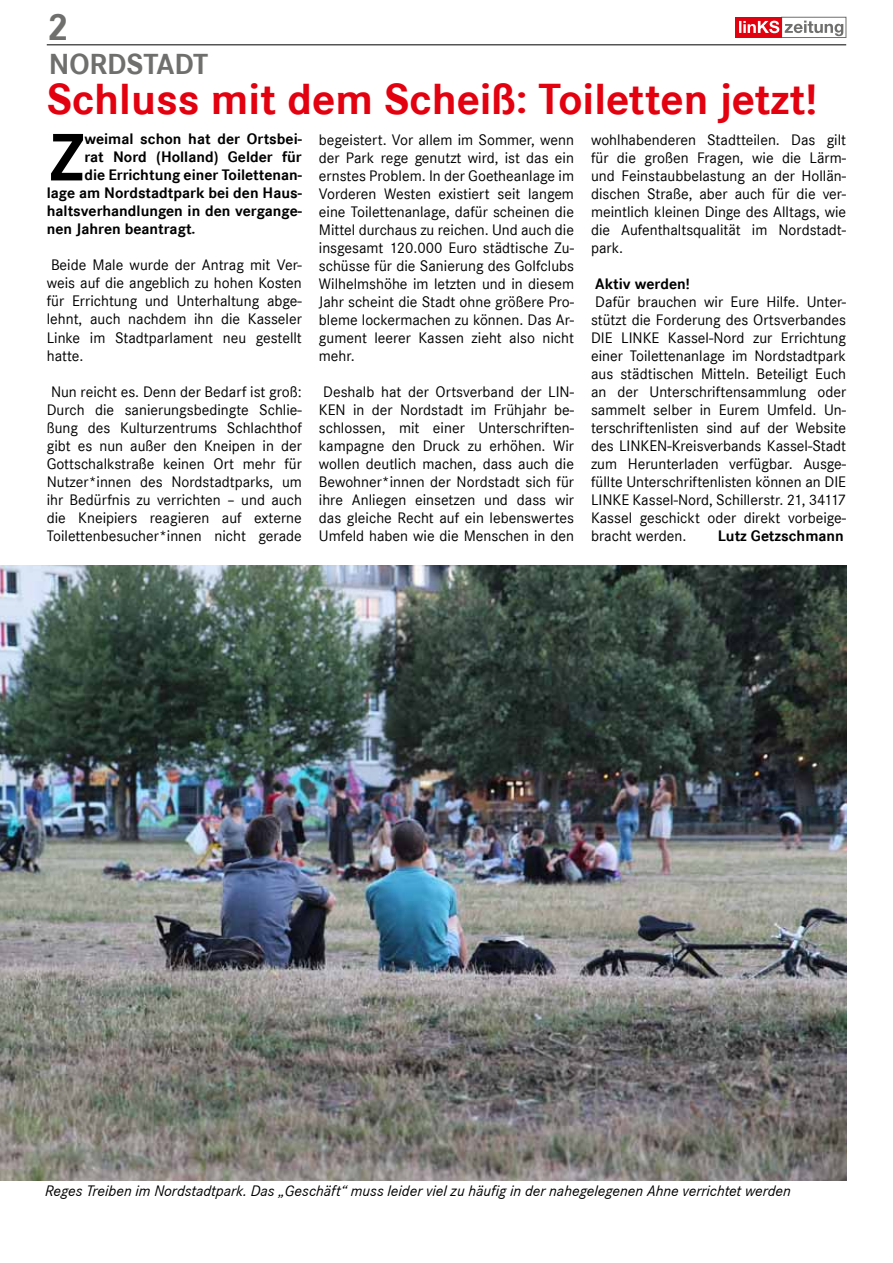
<style>
.page{position:relative;width:893px;height:1263px;background:#fff}
.page>*{position:absolute;margin:0;border:0;box-sizing:border-box;transform-origin:0 0}
.t1{font:700 69.75px "Corporate S";color:#000}
.t2{font:700 45px "Corporate S";color:#e3000f}
.t3{font:700 39px "Corporate S";color:#6f6f6e}
.t4{font:700 30px "Corporate S";letter-spacing:-.005em;color:#6f6f6e}
.t5{font:15.75px/18px "Corporate S";color:#000;text-align:justify}
.t6{font:700 15.75px "Corporate S";color:#000}
.t7{font:italic 15.75px "Corporate S";color:#000}
</style>
<div class="page">
<hr style="left:47px;top:45px;width:799px;height:1px;background:#000">
<div style="left:781px;top:17px;width:65px;height:21px;border:1px solid #6f6f6e"></div>
<div style="left:736px;top:17px;width:46px;height:21px;background:#e3000f"></div>
<svg style="left:785px;top:21px;width:58px;height:15px"></svg>
<svg style="left:739px;top:21px;width:40px;height:12px"></svg>
<img style="left:0;top:566px;width:846px;height:614px">
<h3 class="t3" style="left:47px;top:5px;width:24px">2</h3>
<h3 class="t4" style="left:49px;top:47px;width:161px">Nordstadt</h3>
<h2 class="t2" style="left:47px;top:73px;width:772px">Schluss mit dem Scheiß: Toiletten jetzt!</h2>
<h1 class="t1" style="left:49px;top:117px;width:36px">Z</h1>
<p class="t6" style="left:84px;top:130px;width:219px">weimal schon hat der Ortsbei-</p>
<p class="t5" style="left:319px;top:130px;width:257px">begeistert. Vor allem im Sommer, wenn der Park rege genutzt wird, ist das ein ernstes Problem. In der Goetheanlage im Vorderen Westen existiert seit langem eine Toilettenanlage, dafür scheinen die Mittel durchaus zu reichen. Und auch die insgesamt 120.000 Euro städtische Zu&shy;schüsse für die Sanierung des Golfclubs Wilhelmshöhe im letzten und in diesem Jahr scheint die Stadt ohne größere Pro&shy;bleme lockermachen zu können. Das Ar&shy;gument leerer Kassen zieht also nicht mehr.</p>
<p class="t5" style="left:319px;top:382px;width:257px">Deshalb hat der Ortsverband der LIN-KEN in der Nordstadt im Frühjahr be&shy;schlossen, mit einer Unterschriften&shy;kampagne den Druck zu erhöhen. Wir wollen deutlich machen, dass auch die Bewohner*innen der Nordstadt sich für ihre Anliegen einsetzen und dass wir das gleiche Recht auf ein lebenswertes Umfeld haben wie die Menschen in den</p>
<p class="t5" style="left:591px;top:131px;width:257px">wohlhabenderen Stadtteilen. Das gilt für die großen Fragen, wie die Lärm&shy;und Feinstaubbelastung an der Hollän&shy;dischen Straße, aber auch für die ver&shy;meintlich kleinen Dinge des Alltags, wie die Aufenthaltsqualität im Nordstadt&shy;park.</p>
<p class="t6" style="left:595px;top:275px;width:96px">Aktiv werden!</p>
<p class="t5" style="left:591px;top:293px;width:257px">Dafür brauchen wir Eure Hilfe. Unter&shy;stützt die Forderung des Ortsverbandes DIE LINKE Kassel-Nord zur Errichtung einer Toilettenanlage im Nordstadtpark aus städtischen Mitteln. Beteiligt Euch an der Unterschriftensammlung oder sammelt selber in Eurem Umfeld. Un&shy;terschriftenlisten sind auf der Website des LINKEN-Kreisverbands Kassel-Stadt zum Herunterladen verfügbar. Ausge&shy;füllte Unterschriftenlisten können an DIE LINKE Kassel-Nord, Schillerstr. 21, 34117<br>Kassel geschickt oder direkt vorbeige&shy;bracht werden.</p>
<p class="t6" style="left:84px;top:148px;width:219px">rat Nord (Holland) Gelder für</p>
<p class="t6" style="left:84px;top:166px;width:219px">die Errichtung einer Toilettenan-</p>
<p class="t6" style="left:47px;top:184px;width:257px">lage am Nordstadtpark bei den Haus-</p>
<p class="t6" style="left:47px;top:202px;width:257px">haltsverhandlungen in den vergange-</p>
<p class="t6" style="left:47px;top:220px;width:150px">nen Jahren beantragt.</p>
<p class="t5" style="left:47px;top:256px;width:257px">Beide Male wurde der Antrag mit Ver&shy;weis auf die angeblich zu hohen Kosten für Errichtung und Unterhaltung abge&shy;lehnt, auch nachdem ihn die Kasseler Linke im Stadtparlament neu gestellt hatte.</p>
<p class="t5" style="left:47px;top:382px;width:257px">Nun reicht es. Denn der Bedarf ist groß:<br>Durch die sanierungsbedingte Schlie&shy;ßung des Kulturzentrums Schlachthof gibt es nun außer den Kneipen in der Gottschalkstraße keinen Ort mehr für Nutzer*innen des Nordstadtparks, um ihr Bedürfnis zu verrichten – und auch die Kneipiers reagieren auf externe Toilettenbesucher*innen nicht gerade</p>
<p class="t6" style="left:718px;top:527px;width:127px">Lutz Getzschmann</p>
<p class="t7" style="left:45px;top:1182px;width:747px">Reges Treiben im Nordstadtpark. Das „Geschäft“ muss leider viel zu häufig in der nahegelegenen Ahne verrichtet werden</p>
</div>
